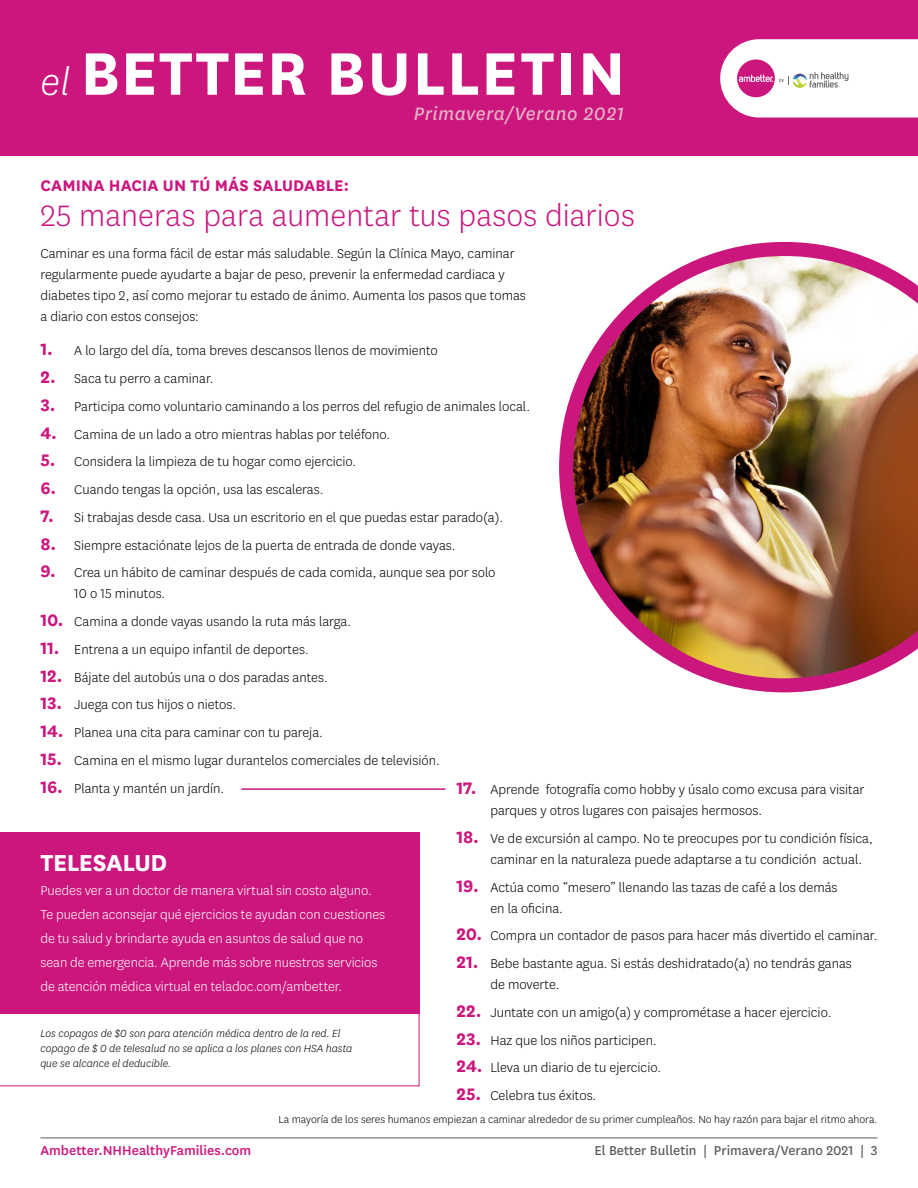
<style>
.page{position:relative;width:918px;height:1188px;background:#fff}
.page>*{position:absolute;margin:0;border:0;box-sizing:border-box;transform-origin:0 0}
.t1{font:700 70.2px "Centene Sans";letter-spacing:.02em;color:#fff}
.t2{font:300 34.5px "Centene Sans";letter-spacing:.005em;color:#cb177d}
.t3{font:700 27px "Centene Sans";letter-spacing:-.015em;color:#fff}
.t4{font:italic 21px "Centene Sans";letter-spacing:.025em;color:#e7b1c8}
.t5{font:700 18px "Centene Sans";letter-spacing:.005em;color:#cb177d}
.t6{font:300 15px/21px "Centene Sans";color:#000}
.t7{font:300 15px/24px "Centene Sans";letter-spacing:-.005em;color:#fff}
.t8{font:15px "Centene Sans";color:#58595b}
.t9{font:500 15px "Centene Sans";color:#cb177d}
.t10{font:italic 300 12px/15px "Centene Sans";color:#000}
.t11{font:300 12px "Centene Sans";color:#000}
.s1{font-weight:300;font-style:italic;font-size:43.2px}
.s2{font-weight:700;font-size:19.5px;color:#cb177d}
</style>
<div class="page">
<hr style="left:40px;top:1138px;width:838px;height:1px;background:#58595b">
<img style="left:559px;top:242px;width:359px;height:450px">
<hr style="left:241px;top:788px;width:204px;height:2px;background:#cb177d">
<svg style="left:0;top:1014px;width:419px;height:72px"></svg>
<div style="left:0;top:833px;width:419px;height:181px;background:#cb177d"></div>
<div style="left:0;top:0;width:918px;height:156px;background:#cb177d"></div>
<svg style="left:720px;top:39px;width:198px;height:79px;background:#f5dfec"></svg>
<h1 class="t1" style="left:40px;top:24px;width:586px"><span class="s1">el</span> BETTER BULLETIN</h1>
<h3 class="t4" style="left:414px;top:100px;width:212px">Primavera/Verano 2021</h3>
<h2 class="t5" style="left:40px;top:173px;width:310px">CAMINA HACIA UN TÚ MÁS SALUDABLE:</h2>
<h2 class="t2" style="left:40px;top:194px;width:596px">25 maneras para aumentar tus pasos diarios</h2>
<p class="t6" style="left:41px;top:242px;width:487px">Caminar es una forma fácil de estar más saludable. Según la Clínica Mayo, caminar regularmente puede ayudarte a bajar de peso, prevenir la enfermedad cardiaca y diabetes tipo 2, así como mejorar tu estado de ánimo. Aumenta los pasos que tomas a diario con estos consejos:</p>
<p class="t6" style="left:40px;top:340px;width:399px"><span class="s2">1.</span> A lo largo del día, toma breves descansos llenos de movimiento</p>
<p class="t6" style="left:40px;top:368px;width:175px"><span class="s2">2.</span> Saca tu perro a caminar.</p>
<p class="t6" style="left:40px;top:395px;width:491px"><span class="s2">3.</span> Participa como voluntario caminando a los perros del refugio de animales local.</p>
<p class="t6" style="left:40px;top:423px;width:351px"><span class="s2">4.</span> Camina de un lado a otro mientras hablas por teléfono.</p>
<p class="t6" style="left:40px;top:451px;width:317px"><span class="s2">5.</span> Considera la limpieza de tu hogar como ejercicio.</p>
<p class="t6" style="left:40px;top:479px;width:284px"><span class="s2">6.</span> Cuando tengas la opción, usa las escaleras.</p>
<p class="t6" style="left:40px;top:506px;width:464px"><span class="s2">7.</span> Si trabajas desde casa. Usa un escritorio en el que puedas estar parado(a).</p>
<p class="t6" style="left:40px;top:534px;width:416px"><span class="s2">8.</span> Siempre estaciónate lejos de la puerta de entrada de donde vayas.</p>
<p class="t6" style="left:74px;top:562px;width:423px;text-indent:-34px"><span class="s2">9.</span> Crea un hábito de caminar después de cada comida, aunque sea por solo<br>10 o 15 minutos.</p>
<p class="t6" style="left:40px;top:611px;width:312px"><span class="s2">10.</span> Camina a donde vayas usando la ruta más larga.</p>
<p class="t6" style="left:40px;top:638px;width:270px"><span class="s2">11.</span> Entrena a un equipo infantil de deportes.</p>
<p class="t6" style="left:40px;top:666px;width:289px"><span class="s2">12.</span> Bájate del autobús una o dos paradas antes.</p>
<p class="t6" style="left:40px;top:694px;width:197px"><span class="s2">13.</span> Juega con tus hijos o nietos.</p>
<p class="t6" style="left:40px;top:722px;width:284px"><span class="s2">14.</span> Planea una cita para caminar con tu pareja.</p>
<p class="t6" style="left:40px;top:749px;width:401px"><span class="s2">15.</span> Camina en el mismo lugar durantelos comerciales de televisión.</p>
<p class="t6" style="left:40px;top:777px;width:185px"><span class="s2">16.</span> Planta y mantén un jardín.</p>
<p class="t6" style="left:490px;top:778px;width:376px;text-indent:-34px"><span class="s2">17.</span> Aprende fotografía como hobby y úsalo como excusa para visitar parques y otros lugares con paisajes hermosos.</p>
<p class="t6" style="left:490px;top:827px;width:384px;text-indent:-34px"><span class="s2">18.</span> Ve de excursión al campo. No te preocupes por tu condición física, caminar en la naturaleza puede adaptarse a tu condición actual.</p>
<p class="t6" style="left:490px;top:876px;width:349px;text-indent:-34px"><span class="s2">19.</span> Actúa como “mesero” llenando las tazas de café a los demás en la oficina.</p>
<p class="t6" style="left:457px;top:925px;width:422px"><span class="s2">20.</span> Compra un contador de pasos para hacer más divertido el caminar.</p>
<p class="t6" style="left:490px;top:952px;width:363px;text-indent:-34px"><span class="s2">21.</span> Bebe bastante agua. Si estás deshidratado(a) no tendrás ganas de moverte.</p>
<p class="t6" style="left:457px;top:1001px;width:376px"><span class="s2">22.</span> Juntate con un amigo(a) y comprométase a hacer ejercicio.</p>
<p class="t6" style="left:457px;top:1029px;width:202px"><span class="s2">23.</span> Haz que los niños participen.</p>
<p class="t6" style="left:457px;top:1057px;width:206px"><span class="s2">24.</span> Lleva un diario de tu ejercicio.</p>
<p class="t6" style="left:457px;top:1084px;width:141px"><span class="s2">25.</span> Celebra tus éxitos.</p>
<p class="t11" style="left:279px;top:1112px;width:600px">La mayoría de los seres humanos empiezan a caminar alrededor de su primer cumpleaños. No hay razón para bajar el ritmo ahora.</p>
<h3 class="t3" style="left:40px;top:843px;width:128px">TELESALUD</h3>
<p class="t7" style="left:40px;top:878px;width:346px">Puedes ver a un doctor de manera virtual sin costo alguno.<br>Te pueden aconsejar qué ejercicios te ayudan con cuestiones de tu salud y brindarte ayuda en asuntos de salud que no sean de emergencia. Aprende más sobre nuestros servicios de atención médica virtual en teladoc.com/ambetter.</p>
<p class="t10" style="left:40px;top:1025px;width:313px">Los copagos de $0 son para atención médica dentro de la red. El copago de $ 0 de telesalud no se aplica a los planes con HSA hasta que se alcance el deducible.</p>
<p class="t9" style="left:41px;top:1140px;width:212px">Ambetter.NHHealthyFamilies.com</p>
<p class="t8" style="left:594px;top:1140px;width:285px">El Better Bulletin | Primavera/Verano 2021 | 3</p>
</div>
